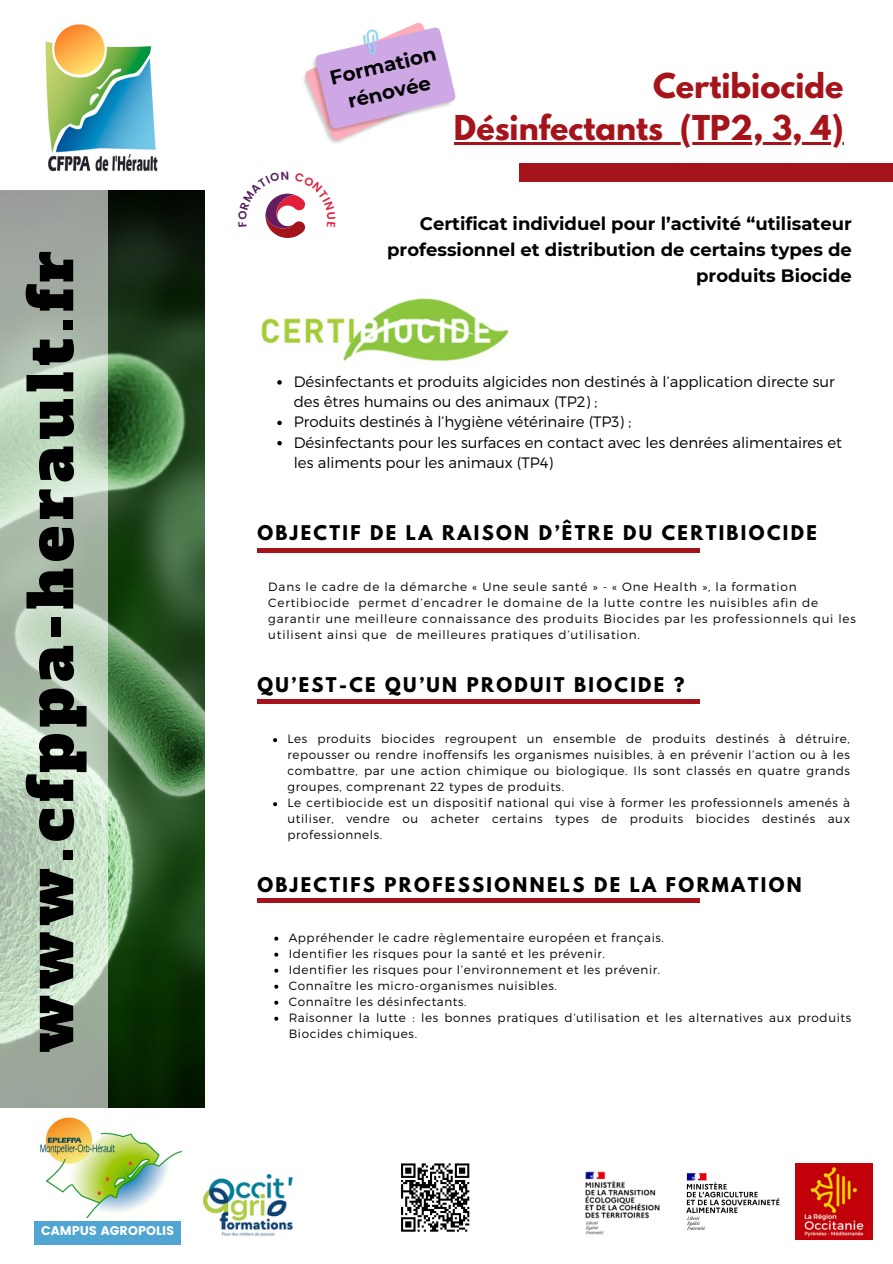
<style>
.page{position:relative;width:893px;height:1264px;background:#fff}
.page>*{position:absolute;margin:0;border:0;box-sizing:border-box;transform-origin:0 0}
.t1{font:60px "Alfa Slab One";letter-spacing:.1em;color:#000}
.t2{font:700 30.3px "League Spartan";color:#a6141b}
.t3{font:700 19.8px/26.8px "Montserrat";color:#000;text-align:center}
.t4{font:700 18px/25.8px "Montserrat";color:#000;text-align:right}
.t5{font:700 18px "League Spartan";letter-spacing:.13em;color:#000}
.t6{font:300 15px/20.2px "Montserrat";color:#000}
.t7{font:12.6px "Poppins";color:#fff}
.t8{font:300 12px/16px "Montserrat";letter-spacing:.05em;color:#000}
.t9{font:300 12px/16px "Montserrat";letter-spacing:.07em;color:#000}
</style>
<div class="page">
<img style="left:108px;top:190px;width:96px;height:917px">
<div style="left:519px;top:164px;width:373px;height:18px;background:#a6141b"></div>
<hr style="left:257px;top:898px;width:442px;height:4px;background:#a6141b">
<svg style="left:1px;top:190px;width:107px;height:917px;background:#b5c7b4"></svg>
<img style="left:45px;top:24px;width:113px;height:148px">
<img style="left:39px;top:1117px;width:142px;height:100px">
<div style="left:34px;top:1221px;width:147px;height:23px;background:#50a5d3"></div>
<img style="left:204px;top:1174px;width:89px;height:62px">
<img style="left:686px;top:1173px;width:94px;height:57px">
<img style="left:795px;top:1163px;width:77px;height:76px">
<svg style="left:401px;top:1163px;width:69px;height:69px"></svg>
<img style="left:261px;top:298px;width:246px;height:63px">
<div style="left:257px;top:699px;width:442px;height:5px;background:#a6141b"></div>
<hr style="left:257px;top:548px;width:442px;height:4px;background:#a6141b">
<img style="left:585px;top:1171px;width:75px;height:64px">
<svg style="left:277px;top:380px;width:5px;height:4px"></svg>
<svg style="left:277px;top:420px;width:5px;height:5px"></svg>
<svg style="left:277px;top:441px;width:5px;height:4px"></svg>
<hr style="left:454px;top:142px;width:209px;height:2px;background:#a6141b">
<svg style="left:663px;top:142px;width:16px;height:2px"></svg>
<hr style="left:679px;top:142px;width:164px;height:2px;background:#a6141b">
<svg style="left:274px;top:936px;width:4px;height:4px"></svg>
<svg style="left:274px;top:952px;width:4px;height:4px"></svg>
<svg style="left:274px;top:968px;width:4px;height:4px"></svg>
<svg style="left:274px;top:984px;width:4px;height:4px"></svg>
<svg style="left:274px;top:1000px;width:4px;height:4px"></svg>
<svg style="left:274px;top:1016px;width:4px;height:4px"></svg>
<svg style="left:273px;top:738px;width:4px;height:4px"></svg>
<svg style="left:273px;top:802px;width:4px;height:4px"></svg>
<svg style="left:304px;top:22px;width:152px;height:120px"></svg>
<svg style="left:265px;top:193px;width:40px;height:45px"></svg>
<h5 class="t1" style="left:11px;top:1052px;width:803px;rotate:-90deg">www.cfppa-herault.fr</h5>
<h2 class="t7" style="left:41px;top:1223px;width:135px">CAMPUS AGROPOLIS</h2>
<h3 class="t3" style="left:327px;top:65px;width:110px;rotate:-13deg">Formation rénovée</h3>
<p class="t2" style="left:653px;top:71px;width:192px">Certibiocide</p>
<p class="t2" style="left:454px;top:113px;width:391px">Désinfectants (TP2, 3, 4)</p>
<h3 class="t4" style="left:387px;top:211px;width:466px">Certificat individuel pour l’activité “utilisateur professionnel et distribution de certains types de produits Biocide</h3>
<p class="t6" style="left:294px;top:370px;width:542px">Désinfectants et produits algicides non destinés à l’application directe sur des êtres humains ou des animaux (TP2) ;</p>
<p class="t6" style="left:294px;top:411px;width:339px">Produits destinés à l’hygiène vétérinaire (TP3) ;</p>
<p class="t6" style="left:294px;top:431px;width:549px">Désinfectants pour les surfaces en contact avec les denrées alimentaires et les aliments pour les animaux (TP4)</p>
<h3 class="t5" style="left:257px;top:524px;width:561px">OBJECTIF DE LA RAISON D’ÊTRE DU CERTIBIOCIDE</h3>
<p class="t9" style="left:268px;top:578px;width:589px">Dans le cadre de la démarche « Une seule santé » - « One Health », la formation Certibiocide permet d’encadrer le domaine de la lutte contre les nuisibles afin de garantir une meilleure connaissance des produits Biocides par les professionnels qui les utilisent ainsi que de meilleures pratiques d’utilisation.</p>
<h3 class="t5" style="left:257px;top:675px;width:428px">QU’EST-CE QU’UN PRODUIT BIOCIDE ?</h3>
<p class="t8" style="left:287px;top:730px;width:564px">Les produits biocides regroupent un ensemble de produits destinés à détruire, repousser ou rendre inoffensifs les organismes nuisibles, à en prévenir l’action ou à les combattre, par une action chimique ou biologique. Ils sont classés en quatre grands groupes, comprenant 22 types de produits.<br>Le certibiocide est un dispositif national qui vise à former les professionnels amenés à utiliser, vendre ou acheter certains types de produits biocides destinés aux professionnels.</p>
<h3 class="t5" style="left:257px;top:875px;width:545px">OBJECTIFS PROFESSIONNELS DE LA FORMATION</h3>
<p class="t8" style="left:289px;top:928px;width:564px">Appréhender le cadre règlementaire européen et français.<br>Identifier les risques pour la santé et les prévenir.<br>Identifier les risques pour l’environnement et les prévenir.<br>Connaître les micro-organismes nuisibles.<br>Connaître les désinfectants.<br>Raisonner la lutte : les bonnes pratiques d’utilisation et les alternatives aux produits Biocides chimiques.</p>
</div>
